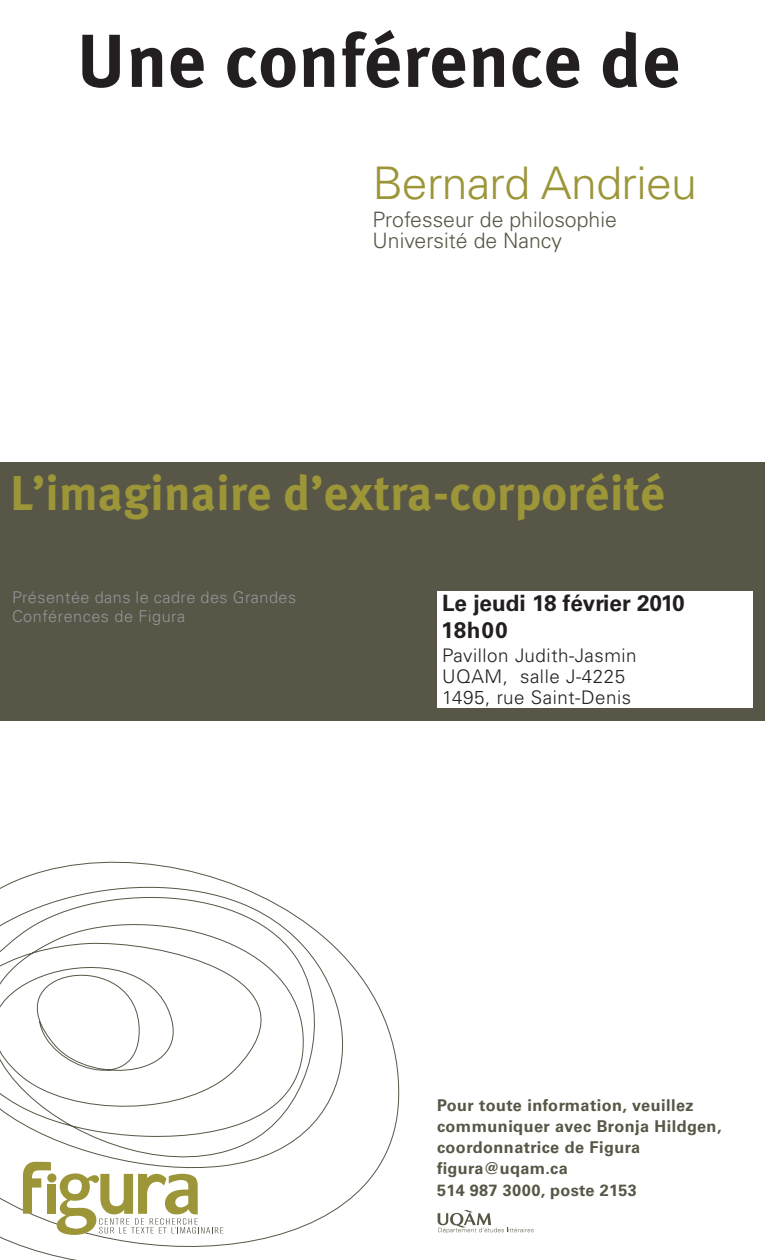
<style>
.page{position:relative;width:765px;height:1260px;background:#fff}
.page>*{position:absolute;margin:0;border:0;box-sizing:border-box;transform-origin:0 0}
.t1{font:700 75px "Meta Plus";letter-spacing:.01em;color:#231f20}
.t2{font:700 48.75px "Meta Plus";letter-spacing:.005em;color:#9c9639}
.t3{font:300 45px "Univers";letter-spacing:-.015em;color:#9c9639}
.t4{font:700 22.5px/26.2px "Univers";color:#231f20}
.t5{font:300 21.25px/21.2px "Univers";color:#585646}
.t6{font:300 18.75px/21.2px "Univers";letter-spacing:.03em;color:#231f20}
.t7{font:700 16.25px/21.2px "Univers";letter-spacing:.03em;color:#585646}
.t8{font:300 16.25px/18.8px "Univers";letter-spacing:.03em;color:#939598}
</style>
<div class="page">
<div style="left:0;top:462px;width:765px;height:259px;background:#585646"></div>
<svg style="left:0;top:861px;width:400px;height:399px"></svg>
<div style="left:437px;top:591px;width:316px;height:117px;background:#fff"></div>
<svg style="left:438px;top:1210px;width:96px;height:23px"></svg>
<div style="left:47px;top:1173px;width:9px;height:10px;background:#9c9639;border-radius:50%"></div>
<div style="left:47px;top:1184px;width:9px;height:30px;background:#9c9639"></div>
<svg style="left:23px;top:1162px;width:28px;height:52px"></svg>
<svg style="left:57px;top:1173px;width:166px;height:62px"></svg>
<h1 class="t1" style="left:76px;top:18px;width:606px">Une conférence de</h1>
<h3 class="t3" style="left:372px;top:156px;width:326px">Bernard Andrieu</h3>
<h3 class="t5" style="left:373px;top:209px;width:246px">Professeur de philosophie<br>Université de Nancy</h3>
<h2 class="t2" style="left:10px;top:465px;width:657px">L’imaginaire d’extra-corporéité</h2>
<p class="t8" style="left:12px;top:588px;width:286px">Présentée dans le cadre des Grandes<br>Conférences de Figura</p>
<h3 class="t4" style="left:441px;top:590px;width:245px">Le jeudi 18 février 2010<br>18h00</h3>
<p class="t6" style="left:442px;top:645px;width:196px">Pavillon Judith-Jasmin<br>UQAM, salle J-4225<br>1495, rue Saint-Denis</p>
<p class="t7" style="left:437px;top:1094px;width:286px">Pour toute information, veuillez communiquer avec Bronja Hildgen, coordonnatrice de Figura figura@uqam.ca<br>514 987 3000, poste 2153</p>
</div>
